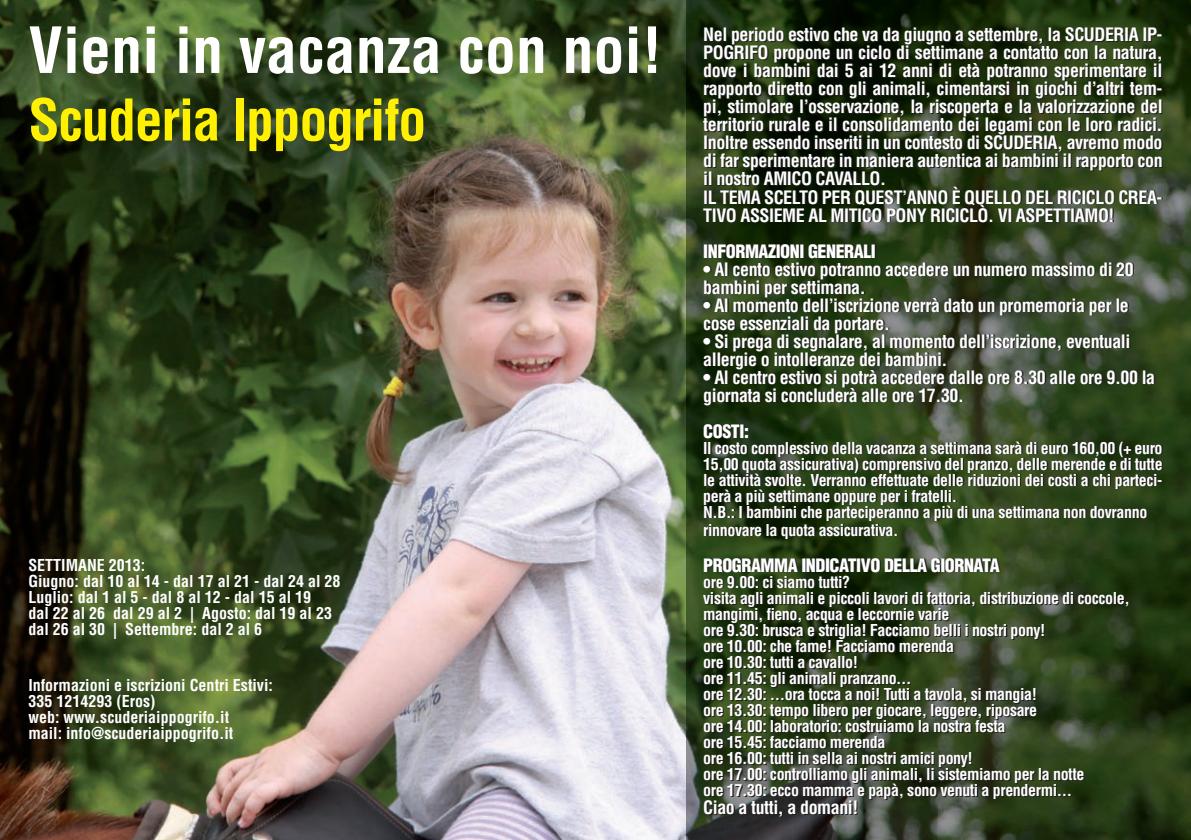
<style>
.page{position:relative;width:1191px;height:840px;background:#fff}
.page>*{position:absolute;margin:0;border:0;box-sizing:border-box;transform-origin:0 0}
.t1{font:700 condensed 62px "Helvetica LT Std";color:#fff}
.t2{font:700 condensed 56px "Helvetica LT Std";letter-spacing:-.025em;color:#fff101}
.t3{font:700 condensed 18px/18px "Helvetica LT Std";letter-spacing:-.025em;color:#fff}
.t4{font:900 condensed 18px "Helvetica LT Std";letter-spacing:-.025em;color:#fff}
.t5{font:700 condensed 16px/16px "Helvetica LT Std";letter-spacing:-.025em;color:#fff}
.t6{font:700 condensed 16px/16px "Helvetica LT Std";color:#fff}
</style>
<div class="page">
<img style="left:0;top:0;width:1191px;height:839px">
<h1 class="t1" style="left:28px;top:11px;width:635px">Vieni in vacanza con noi!</h1>
<h2 class="t2" style="left:28px;top:85px;width:399px">Scuderia Ippogrifo</h2>
<p class="t6" style="left:28px;top:556px;width:314px">SETTIMANE 2013:<br>Giugno: dal 10 al 14 - dal 17 al 21 - dal 24 al 28<br>Luglio: dal 1 al 5 - dal 8 al 12 - dal 15 al 19<br>dal 22 al 26 dal 29 al 2 | Agosto: dal 19 al 23 dal 26 al 30 | Settembre: dal 2 al 6</p>
<p class="t6" style="left:28px;top:676px;width:246px">Informazioni e iscrizioni Centri Estivi:<br>335 1214293 (Eros)<br>web: www.scuderiaippogrifo.it<br>mail: info@scuderiaippogrifo.it</p>
<p class="t3" style="left:703px;top:26px;width:461px">Nel periodo estivo che va da giugno a settembre, la SCUDERIA IP-POGRIFO propone un ciclo di settimane a contatto con la natura, dove i bambini dai 5 ai 12 anni di età potranno sperimentare il rapporto diretto con gli animali, cimentarsi in giochi d’altri tem&shy;pi, stimolare l’osservazione, la riscoperta e la valorizzazione del territorio rurale e il consolidamento dei legami con le loro radici.<br>Inoltre essendo inseriti in un contesto di SCUDERIA, avremo modo di far sperimentare in maniera autentica ai bambini il rapporto con il nostro AMICO CAVALLO.<br>IL TEMA SCELTO PER QUEST’ANNO È QUELLO DEL RICICLO CREA-TIVO ASSIEME AL MITICO PONY RICICLÒ. VI ASPETTIAMO!</p>
<p class="t4" style="left:703px;top:239px;width:174px">INFORMAZIONI GENERALI</p>
<p class="t3" style="left:703px;top:260px;width:432px">• Al cento estivo potranno accedere un numero massimo di 20 bambini per settimana.</p>
<p class="t3" style="left:703px;top:296px;width:427px">• Al momento dell’iscrizione verrà dato un promemoria per le cose essenziali da portare.</p>
<p class="t3" style="left:703px;top:332px;width:429px">• Si prega di segnalare, al momento dell’iscrizione, eventuali allergie o intolleranze dei bambini.</p>
<p class="t3" style="left:703px;top:368px;width:453px">• Al centro estivo si potrà accedere dalle ore 8.30 alle ore 9.00 la giornata si concluderà alle ore 17.30.</p>
<p class="t4" style="left:703px;top:419px;width:47px">COSTI:</p>
<p class="t5" style="left:703px;top:439px;width:461px">Il costo complessivo della vacanza a settimana sarà di euro 160,00 (+ euro 15,00 quota assicurativa) comprensivo del pranzo, delle merende e di tutte le attività svolte. Verranno effettuate delle riduzioni dei costi a chi parteci&shy;perà a più settimane oppure per i fratelli.<br>N.B.: I bambini che parteciperanno a più di una settimana non dovranno</p>
<p class="t5" style="left:703px;top:521px;width:197px">rinnovare la quota assicurativa.</p>
<p class="t4" style="left:703px;top:553px;width:298px">PROGRAMMA INDICATIVO DELLA GIORNATA</p>
<p class="t5" style="left:703px;top:573px;width:428px">ore 9.00: ci siamo tutti?<br>visita agli animali e piccoli lavori di fattoria, distribuzione di coccole, mangimi, fieno, acqua e leccornie varie<br>ore 9.30: brusca e striglia! Facciamo belli i nostri pony!<br>ore 10.00: che fame! Facciamo merenda<br>ore 10.30: tutti a cavallo!<br>ore 11.45: gli animali pranzano...<br>ore 12.30: ...ora tocca a noi! Tutti a tavola, si mangia!<br>ore 13.30: tempo libero per giocare, leggere, riposare<br>ore 14.00: laboratorio: costruiamo la nostra festa<br>ore 15.45: facciamo merenda<br>ore 16.00: tutti in sella ai nostri amici pony!<br>ore 17.00: controlliamo gli animali, li sistemiamo per la notte<br>ore 17.30: ecco mamma e papà, sono venuti a prendermi...</p>
<p class="t3" style="left:703px;top:798px;width:157px">Ciao a tutti, a domani!</p>
</div>
